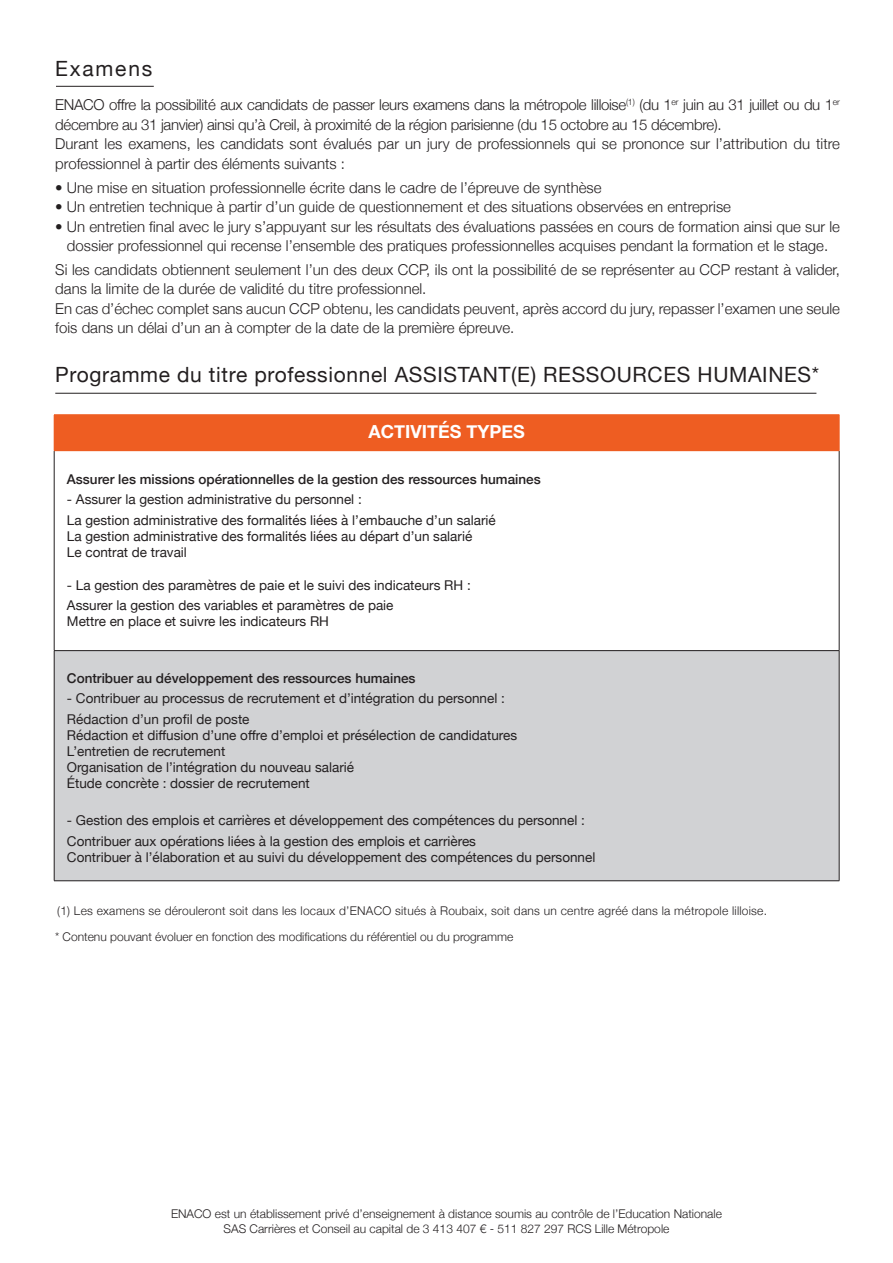
<style>
.page{position:relative;width:893px;height:1263px;background:#fff}
.page>*{position:absolute;margin:0;border:0;box-sizing:border-box;transform-origin:0 0}
.t1{font:21px "Helvetica Neue";letter-spacing:.03em;color:#231f20}
.t2{font:21px "Helvetica Neue";letter-spacing:.085em;color:#231f20}
.t3{font:700 18px "Helvetica Neue";color:#fff}
.t4{font:300 15px/19.5px "Helvetica Neue";color:#231f20}
.t5{font:300 15px/19.5px "Helvetica Neue";letter-spacing:-.02em;color:#231f20}
.t6{font:13.5px "Helvetica Neue";color:#231f20}
.t7{font:500 13.5px "Helvetica Neue";color:#231f20}
.t8{font:300 12px "Helvetica Neue";color:#231f20}
.t9{font:300 12px "Helvetica Neue";letter-spacing:.02em;color:#231f20}
</style>
<div class="page">
<div style="left:54px;top:415px;width:785px;height:36px;background:#ee5d22"></div>
<div style="left:54px;top:651px;width:785px;height:230px;background:#d1d2d4"></div>
<hr style="left:54px;top:451px;width:1px;height:199px;background:#231f20">
<hr style="left:839px;top:451px;width:1px;height:199px;background:#231f20">
<hr style="left:54px;top:650px;width:785px;height:1px;background:#231f20">
<hr style="left:54px;top:651px;width:1px;height:229px;background:#231f20">
<hr style="left:839px;top:651px;width:1px;height:229px;background:#231f20">
<hr style="left:54px;top:880px;width:785px;height:1px;background:#231f20">
<hr style="left:54px;top:414px;width:785px;height:1px;background:#ee5d22">
<hr style="left:839px;top:415px;width:1px;height:35px;background:#ee5d22">
<hr style="left:56px;top:86px;width:98px;height:1px;background:#231f20">
<hr style="left:55px;top:393px;width:761px;height:1px;background:#231f20">
<p class="t2" style="left:55px;top:54px;width:99px">Examens</p>
<p class="t5" style="left:55px;top:94px;width:786px">ENACO offre la possibilité aux candidats de passer leurs examens dans la métropole lilloise<sup>(1)</sup> (du 1<sup>er</sup> juin au 31 juillet ou du 1<sup>er </sup>décembre au 31 janvier) ainsi qu’à Creil, à proximité de la région parisienne (du 15 octobre au 15 décembre).</p>
<p class="t4" style="left:55px;top:133px;width:786px">Durant les examens, les candidats sont évalués par un jury de professionnels qui se prononce sur l’attribution du titre professionnel à partir des éléments suivants :</p>
<p class="t4" style="left:55px;top:176px;width:548px">• Une mise en situation professionnelle écrite dans le cadre de l’épreuve de synthèse</p>
<p class="t4" style="left:55px;top:196px;width:677px">• Un entretien technique à partir d’un guide de questionnement et des situations observées en entreprise</p>
<p class="t4" style="left:55px;top:215px;width:786px;text-align:center">• Un entretien final avec le jury s’appuyant sur les résultats des évaluations passées en cours de formation ainsi que sur le dossier professionnel qui recense l’ensemble des pratiques professionnelles acquises pendant la formation et le stage.</p>
<p class="t4" style="left:55px;top:259px;width:786px">Si les candidats obtiennent seulement l’un des deux CCP, ils ont la possibilité de se représenter au CCP restant à valider, dans la limite de la durée de validité du titre professionnel.</p>
<p class="t4" style="left:55px;top:298px;width:786px">En cas d’échec complet sans aucun CCP obtenu, les candidats peuvent, après accord du jury, repasser l’examen une seule fois dans un délai d’un an à compter de la date de la première épreuve.</p>
<p class="t1" style="left:55px;top:359px;width:765px">Programme du titre professionnel ASSISTANT(E) RESSOURCES HUMAINES*</p>
<p class="t3" style="left:368px;top:418px;width:158px">ACTIVITÉS TYPES</p>
<p class="t7" style="left:67px;top:468px;width:475px">Assurer les missions opérationnelles de la gestion des ressources humaines</p>
<p class="t6" style="left:67px;top:490px;width:296px">- Assurer la gestion administrative du personnel :</p>
<p class="t6" style="left:67px;top:510px;width:430px">La gestion administrative des formalités liées à l’embauche d’un salarié</p>
<p class="t6" style="left:67px;top:526px;width:407px">La gestion administrative des formalités liées au départ d’un salarié</p>
<p class="t6" style="left:67px;top:543px;width:122px">Le contrat de travail</p>
<p class="t6" style="left:67px;top:575px;width:405px">- La gestion des paramètres de paie et le suivi des indicateurs RH :</p>
<p class="t6" style="left:67px;top:595px;width:328px">Assurer la gestion des variables et paramètres de paie</p>
<p class="t6" style="left:67px;top:612px;width:264px">Mettre en place et suivre les indicateurs RH</p>
<p class="t7" style="left:67px;top:667px;width:350px">Contribuer au développement des ressources humaines</p>
<p class="t6" style="left:67px;top:689px;width:439px">- Contribuer au processus de recrutement et d’intégration du personnel :</p>
<p class="t6" style="left:67px;top:709px;width:184px">Rédaction d’un profil de poste</p>
<p class="t6" style="left:67px;top:725px;width:452px">Rédaction et diffusion d’une offre d’emploi et présélection de candidatures</p>
<p class="t6" style="left:67px;top:741px;width:160px">L’entretien de recrutement</p>
<p class="t6" style="left:67px;top:758px;width:289px">Organisation de l’intégration du nouveau salarié</p>
<p class="t6" style="left:67px;top:774px;width:244px">Étude concrète : dossier de recrutement</p>
<p class="t6" style="left:67px;top:811px;width:519px">- Gestion des emplois et carrières et développement des compétences du personnel :</p>
<p class="t6" style="left:67px;top:831px;width:411px">Contribuer aux opérations liées à la gestion des emplois et carrières</p>
<p class="t6" style="left:67px;top:847px;width:530px">Contribuer à l’élaboration et au suivi du développement des compétences du personnel</p>
<p class="t9" style="left:57px;top:901px;width:711px">(1) Les examens se dérouleront soit dans les locaux d’ENACO situés à Roubaix, soit dans un centre agréé dans la métropole lilloise.</p>
<p class="t8" style="left:55px;top:927px;width:460px">* Contenu pouvant évoluer en fonction des modifications du référentiel ou du programme</p>
<p class="t8" style="left:171px;top:1204px;width:552px">ENACO est un établissement privé d’enseignement à distance soumis au contrôle de l’Education Nationale</p>
<p class="t8" style="left:224px;top:1219px;width:447px">SAS Carrières et Conseil au capital de 3 413 407 € - 511 827 297 RCS Lille Métropole</p>
</div>
